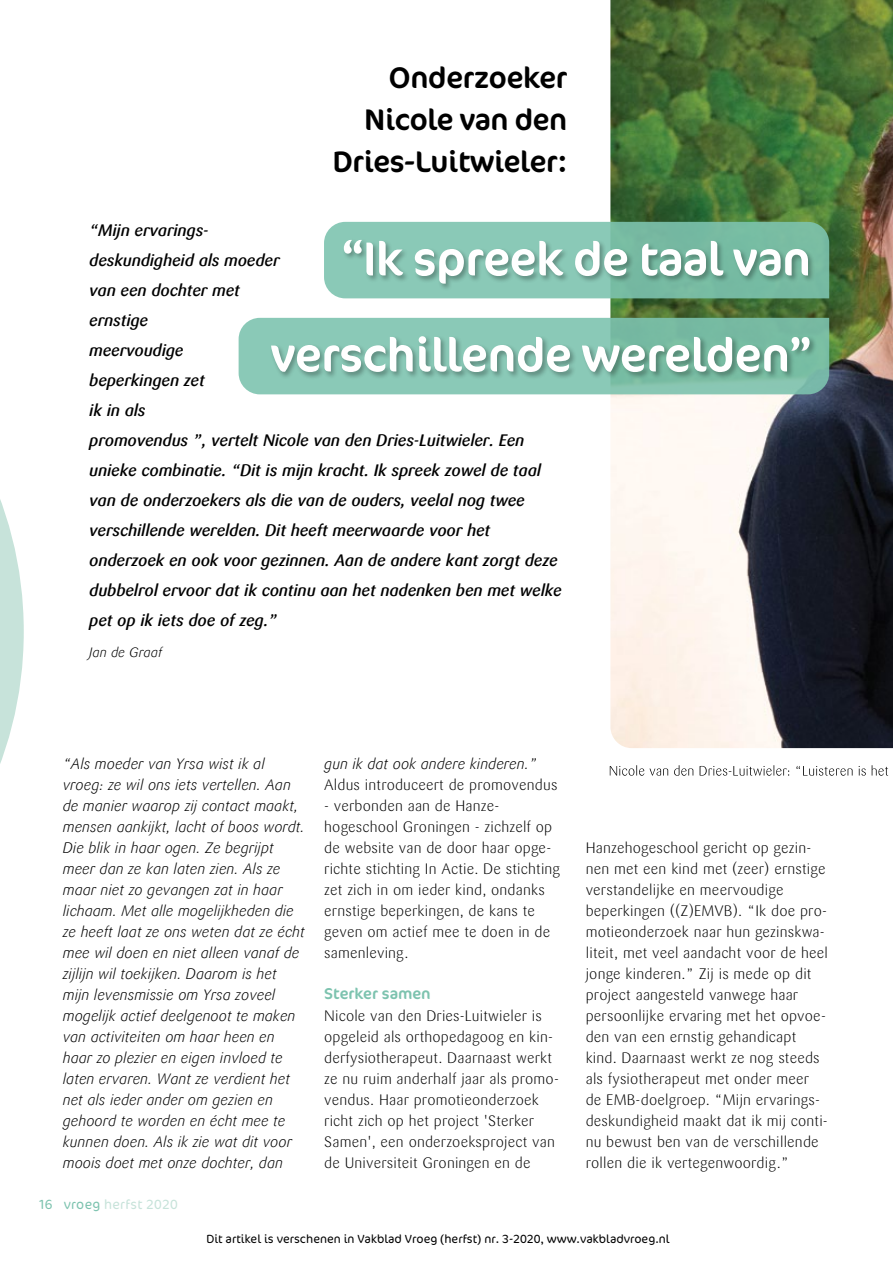
<style>
.page{position:relative;width:893px;height:1263px;background:#fff}
.page>*{position:absolute;margin:0;border:0;box-sizing:border-box;transform-origin:0 0}
.t1{font:30px/42px "Cocon";letter-spacing:-.01em;color:#000;text-align:right}
.t2{font:italic 500 16.5px/30px "Sari";letter-spacing:-.01em;color:#000}
.t3{font:15.75px "Cocon";color:#7dc3af}
.t4{font:300 15px/21px "Sari";letter-spacing:.01em;color:#000}
.t5{font:italic 300 15px/21px "Sari";color:#000}
.t6{font:300 13.5px "Cocon";letter-spacing:.02em;color:#c7e3da}
.t7{font:italic 300 13.5px "Sari";color:#000}
.t8{font:300 12px "Cocon";color:#000}
.s1{color:#7dc3af}
</style>
<div class="page">
<img style="left:610px;top:0;width:283px;height:748px">
<svg style="left:239px;top:318px;width:590px;height:76px;background:#95c9b8"></svg>
<svg style="left:324px;top:222px;width:505px;height:76px;background:#92c7b6"></svg>
<svg style="left:610px;top:765px;width:279px;height:11px"></svg>
<svg style="left:0;top:499px;width:24px;height:265px"></svg>
<h1 class="t1" style="left:333px;top:57px;width:236px">Onderzoeker<br>Nicole van den<br>Dries-Luitwieler:</h1>
<p class="t2" style="left:89px;top:216px;width:474px">“Mijn ervarings-<br>deskundigheid als moeder<br>van een dochter met<br>ernstige<br>meervoudige<br>beperkingen zet<br>ik in als<br>promovendus ”, vertelt Nicole van den Dries-Luitwieler. Een unieke combinatie. “Dit is mijn kracht. Ik spreek zowel de taal van de onderzoekers als die van de ouders, veelal nog twee verschillende werelden. Dit heeft meerwaarde voor het onderzoek en ook voor gezinnen. Aan de andere kant zorgt deze dubbelrol ervoor dat ik continu aan het nadenken ben met welke pet op ik iets doe of zeg.”</p>
<p class="t7" style="left:89px;top:644px;width:74px">Jan de Graaf</p>
<p class="t5" style="left:63px;top:754px;width:243px">“Als moeder van Yrsa wist ik al vroeg: ze wil ons iets vertellen. Aan de manier waarop zij contact maakt, mensen aankijkt, lacht of boos wordt.<br>Die blik in haar ogen. Ze begrijpt meer dan ze kan laten zien. Als ze maar niet zo gevangen zat in haar lichaam. Met alle mogelijkheden die ze heeft laat ze ons weten dat ze écht mee wil doen en niet alleen vanaf de zijlijn wil toekijken. Daarom is het mijn levensmissie om Yrsa zoveel mogelijk actief deelgenoot te maken van activiteiten om haar heen en haar zo plezier en eigen invloed te laten ervaren. Want ze verdient het net als ieder ander om gezien en gehoord te worden en écht mee te kunnen doen. Als ik zie wat dit voor moois doet met onze dochter, dan</p>
<p class="t5" style="left:324px;top:754px;width:214px">gun ik dat ook andere kinderen.”</p>
<p class="t4" style="left:324px;top:775px;width:235px">Aldus introduceert de promovendus</p>
<p class="t4" style="left:324px;top:796px;width:237px">- verbonden aan de Hanze&shy;hogeschool Groningen - zichzelf op de website van de door haar opge&shy;richte stichting In Actie. De stichting zet zich in om ieder kind, ondanks ernstige beperkingen, de kans te geven om actief mee te doen in de samenleving.</p>
<p class="t3" style="left:324px;top:983px;width:108px">Sterker samen</p>
<p class="t4" style="left:324px;top:1006px;width:236px">Nicole van den Dries-Luitwieler is opgeleid als orthopedagoog en kin&shy;derfysiotherapeut. Daarnaast werkt ze nu ruim anderhalf jaar als promo&shy;vendus. Haar promotieonderzoek richt zich op het project 'Sterker Samen', een onderzoeksproject van de Universiteit Groningen en de</p>
<p class="t6" style="left:40px;top:1196px;width:140px"><span class="s1">16 vroeg</span> herfst 2020</p>
<p class="t4" style="left:586px;top:838px;width:244px">Hanzehogeschool gericht op gezin&shy;nen met een kind met (zeer) ernstige verstandelijke en meervoudige beperkingen ((Z)EMVB). “Ik doe pro&shy;motieonderzoek naar hun gezinskwa&shy;liteit, met veel aandacht voor de heel jonge kinderen.” Zij is mede op dit project aangesteld vanwege haar persoonlijke ervaring met het opvoe&shy;den van een ernstig gehandicapt kind. Daarnaast werkt ze nog steeds als fysiotherapeut met onder meer de EMB-doelgroep. “Mijn ervarings&shy;deskundigheid maakt dat ik mij conti&shy;nu bewust ben van de verschillende rollen die ik vertegenwoordig.”</p>
<p class="t8" style="left:206px;top:1232px;width:465px">Dit artikel is verschenen in Vakblad Vroeg (herfst) nr. 3-2020, www.vakbladvroeg.nl</p>
</div>
